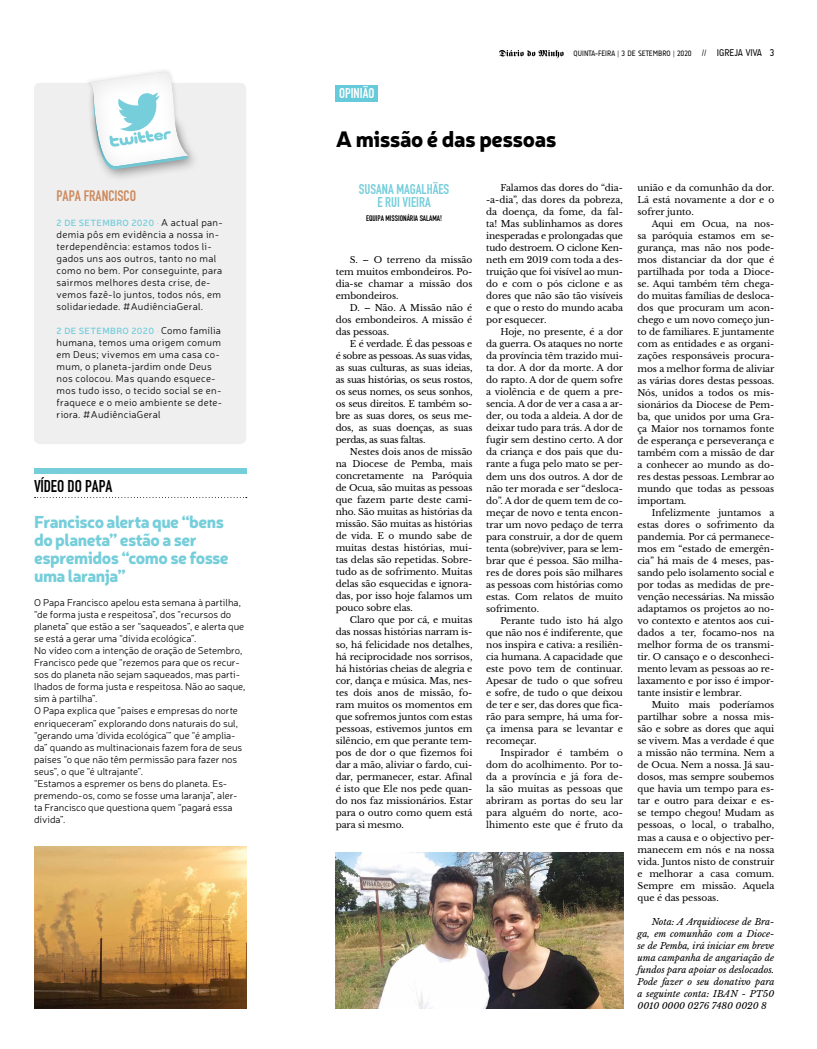
<style>
.page{position:relative;width:817px;height:1049px;background:#fff}
.page>*{position:absolute;margin:0;border:0;box-sizing:border-box;transform-origin:0 0}
.t1{font:900 22px "Neris";letter-spacing:-.02em;color:#000}
.t2{font:900 17px/18px "Neris";letter-spacing:-.03em;color:#76cedb}
.t3{font:16.9px "Bern Sans CT";color:#000}
.t4{font:15px "Bern Sans CT";color:#cd8a5d}
.t5{font:14px/13px "Bern Sans CT";color:#76cedb;text-align:center}
.t6{font:14px "Bern Sans CT";color:#fff}
.t7{font:300 10px/12px "Neris";color:#000}
.t8{font:300 10px/12px "Neris";letter-spacing:.03em;color:#000}
.t9{font:9px/12px "Libre Baskerville";letter-spacing:-.005em;color:#000;text-align:justify}
.t10{font:italic 9px/12px "Libre Baskerville";color:#000;text-align:justify}
.t11{font:600 9px "Neris";letter-spacing:.04em;color:#76cedb}
.t12{font:8px "A Udimat";color:#000}
.t13{font:8px "Bern Sans CT";color:#000}
.s1{font-weight:300}
.s2{font-weight:300;font-size:10px;color:#000}
.s3{font-size:10px}
</style>
<div class="page">
<svg style="left:499px;top:50px;width:64px;height:8px"></svg>
<div style="left:34px;top:83px;width:212px;height:361px;background:#efeff0;border-radius:6px"></div>
<div style="left:86px;top:85px;width:114px;height:97px;background:#000;opacity:.4"></div>
<div style="left:83px;top:67px;width:110px;height:104px;background:#000;opacity:.1"></div>
<svg style="left:86px;top:69px;width:104px;height:103px"></svg>
<svg style="left:35px;top:497px;width:212px;height:1px"></svg>
<div style="left:34px;top:468px;width:212px;height:5px;background:#76cedb"></div>
<img style="left:34px;top:847px;width:212px;height:161px">
<div style="left:335px;top:85px;width:43px;height:17px;background:#65cada"></div>
<img style="left:336px;top:852px;width:287px;height:156px">
<h3 class="t4" style="left:57px;top:187px;width:81px">PAPA FRANCISCO</h3>
<p class="t11" style="left:57px;top:216px;width:168px">2 DE SETEMBRO 2020 <span class="s1">·</span> <span class="s2">A actual pan-</span></p>
<p class="t8" style="left:57px;top:228px;width:167px">demia pôs em evidência a nossa in&shy;terdependência: estamos todos li&shy;gados uns aos outros, tanto no mal como no bem. Por conseguinte, para sairmos melhores desta crise, de&shy;vemos fazê-lo juntos, todos nós, em solidariedade. #AudiênciaGeral.</p>
<p class="t11" style="left:57px;top:324px;width:166px">2 DE SETEMBRO 2020 <span class="s1">·</span> <span class="s2">Como família</span></p>
<p class="t8" style="left:57px;top:336px;width:167px">humana, temos uma origem comum em Deus; vivemos em uma casa co&shy;mum, o planeta-jardim onde Deus nos colocou. Mas quando esquece&shy;mos tudo isso, o tecido social se en&shy;fraquece e o meio ambiente se dete&shy;riora. #AudiênciaGeral</p>
<h3 class="t3" style="left:34px;top:476px;width:80px">VÍDEO DO PAPA</h3>
<h2 class="t2" style="left:34px;top:512px;width:196px">Francisco alerta que “bens do planeta”estão a ser espremidos “como se fosse uma laranja”</h2>
<p class="t7" style="left:34px;top:596px;width:212px">O Papa Francisco apelou esta semana à partilha, “de forma justa e respeitosa”, dos “recursos do planeta” que estão a ser “saqueados”, e alerta que se está a gerar uma “dívida ecológica”.<br>No vídeo com a intenção de oração de Setembro, Francisco pede que “rezemos para que os recur&shy;sos do planeta não sejam saqueados, mas parti&shy;lhados de forma justa e respeitosa. Não ao saque, sim à partilha”.<br>O Papa explica que “países e empresas do norte enriqueceram” explorando dons naturais do sul, “gerando uma ‘dívida ecológica’” que “é amplia&shy;da” quando as multinacionais fazem fora de seus países “o que não têm permissão para fazer nos seus”, o que “é ultrajante”.<br>“Estamos a espremer os bens do planeta. Es&shy;premendo-os, como se fosse uma laranja”, aler&shy;ta Francisco que questiona quem “pagará essa dívida”.</p>
<p class="t12" style="left:573px;top:49px;width:202px">QUINTA-FEIRA | 3 DE SETEMBRO | 2020 // <span class="s3">IGREJA VIVA 3</span></p>
<h3 class="t6" style="left:339px;top:85px;width:37px">OPINIÃO</h3>
<h1 class="t1" style="left:335px;top:123px;width:222px">A missão é das pessoas</h1>
<h3 class="t5" style="left:359px;top:182px;width:92px">SUSANA MAGALHÃES<br>E RUI VIEIRA</h3>
<p class="t13" style="left:366px;top:213px;width:77px">EQUIPA MISSIONÁRIA SALAMA!</p>
<p class="t9" style="left:335px;top:253px;width:138px;text-indent:14px">S. – O terreno da missão tem muitos embondeiros. Po&shy;dia-se chamar a missão dos embondeiros.</p>
<p class="t9" style="left:335px;top:302px;width:138px;text-indent:14px">D. – Não. A Missão não é dos embondeiros. A missão é das pessoas.</p>
<p class="t9" style="left:335px;top:338px;width:138px;text-indent:14px">E é verdade. É das pessoas e é sobre as pessoas. As suas vidas, as suas culturas, as suas ideias, as suas histórias, os seus rostos, os seus nomes, os seus sonhos, os seus direitos. E também so&shy;bre as suas dores, os seus me&shy;dos, as suas doenças, as suas perdas, as suas faltas.</p>
<p class="t9" style="left:335px;top:446px;width:138px;text-indent:14px">Nestes dois anos de missão na Diocese de Pemba, mais concretamente na Paróquia de Ocua, são muitas as pessoas que fazem parte deste cami&shy;nho. São muitas as histórias da missão. São muitas as histórias de vida. E o mundo sabe de muitas destas histórias, mui&shy;tas delas são repetidas. Sobre&shy;tudo as de sofrimento. Muitas delas são esquecidas e ignora&shy;das, por isso hoje falamos um pouco sobre elas.</p>
<p class="t9" style="left:335px;top:614px;width:138px;text-indent:14px">Claro que por cá, e muitas das nossas histórias narram is&shy;so, há felicidade nos detalhes, há reciprocidade nos sorrisos, há histórias cheias de alegria e cor, dança e música. Mas, nes&shy;tes dois anos de missão, fo&shy;ram muitos os momentos em que sofremos juntos com estas pessoas, estivemos juntos em silêncio, em que perante tem&shy;pos de dor o que fizemos foi dar a mão, aliviar o fardo, cui&shy;dar, permanecer, estar. Afinal é isto que Ele nos pede quan&shy;do nos faz missionários. Estar para o outro como quem está para si mesmo.</p>
<p class="t9" style="left:486px;top:182px;width:138px;text-indent:14px">Falamos das dores do “dia--a-dia”, das dores da pobreza, da doença, da fome, da fal&shy;ta! Mas sublinhamos as dores inesperadas e prolongadas que tudo destroem. O ciclone Ken&shy;neth em 2019 com toda a des&shy;truição que foi visível ao mun&shy;do e com o pós ciclone e as dores que não são tão visíveis e que o resto do mundo acaba por esquecer.</p>
<p class="t9" style="left:486px;top:326px;width:138px;text-indent:14px">Hoje, no presente, é a dor da guerra. Os ataques no norte da província têm trazido mui&shy;ta dor. A dor da morte. A dor do rapto. A dor de quem sofre a violência e de quem a pre&shy;sencia. A dor de ver a casa a ar&shy;der, ou toda a aldeia. A dor de deixar tudo para trás. A dor de fugir sem destino certo. A dor da criança e dos pais que du&shy;rante a fuga pelo mato se per&shy;dem uns dos outros. A dor de não ter morada e ser “desloca&shy;do”. A dor de quem tem de co&shy;meçar de novo e tenta encon&shy;trar um novo pedaço de terra para construir, a dor de quem tenta (sobre)viver, para se lem&shy;brar que é pessoa. São milha&shy;res de dores pois são milhares as pessoas com histórias como estas. Com relatos de muito sofrimento.</p>
<p class="t9" style="left:486px;top:615px;width:138px;text-indent:14px">Perante tudo isto há algo que não nos é indiferente, que nos inspira e cativa: a resiliên&shy;cia humana. A capacidade que este povo tem de continuar.<br>Apesar de tudo o que sofreu e sofre, de tudo o que deixou de ter e ser, das dores que fica&shy;rão para sempre, há uma for&shy;ça imensa para se levantar e recomeçar.</p>
<p class="t9" style="left:486px;top:747px;width:138px;text-indent:14px">Inspirador é também o dom do acolhimento. Por to&shy;da a província e já fora de&shy;la são muitas as pessoas que abriram as portas do seu lar para alguém do norte, aco&shy;lhimento este que é fruto da</p>
<p class="t9" style="left:637px;top:182px;width:138px">união e da comunhão da dor.<br>Lá está novamente a dor e o sofrer junto.</p>
<p class="t9" style="left:637px;top:218px;width:138px;text-indent:14px">Aqui em Ocua, na nos&shy;sa paróquia estamos em se&shy;gurança, mas não nos pode&shy;mos distanciar da dor que é partilhada por toda a Dioce&shy;se. Aqui também têm chega&shy;do muitas famílias de desloca&shy;dos que procuram um acon&shy;chego e um novo começo jun&shy;to de familiares. E juntamente com as entidades e as organi&shy;zações responsáveis procura&shy;mos a melhor forma de aliviar as várias dores destas pessoas.<br>Nós, unidos a todos os mis&shy;sionários da Diocese de Pem&shy;ba, que unidos por uma Gra&shy;ça Maior nos tornamos fonte de esperança e perseverança e também com a missão de dar a conhecer ao mundo as do&shy;res destas pessoas. Lembrar ao mundo que todas as pessoas importam.</p>
<p class="t9" style="left:637px;top:507px;width:138px;text-indent:14px">Infelizmente juntamos a estas dores o sofrimento da pandemia. Por cá permanece&shy;mos em “estado de emergên&shy;cia” há mais de 4 meses, pas&shy;sando pelo isolamento social e por todas as medidas de pre&shy;venção necessárias. Na missão adaptamos os projetos ao no&shy;vo contexto e atentos aos cui&shy;dados a ter, focamo-nos na melhor forma de os transmi&shy;tir. O cansaço e o desconheci&shy;mento levam as pessoas ao re&shy;laxamento e por isso é impor&shy;tante insistir e lembrar.</p>
<p class="t9" style="left:637px;top:699px;width:138px;text-indent:14px">Muito mais poderíamos partilhar sobre a nossa mis&shy;são e sobre as dores que aqui se vivem. Mas a verdade é que a missão não termina. Nem a de Ocua. Nem a nossa. Já sau&shy;dosos, mas sempre soubemos que havia um tempo para es&shy;tar e outro para deixar e es&shy;se tempo chegou! Mudam as pessoas, o local, o trabalho, mas a causa e o objectivo per&shy;manecem em nós e na nossa vida. Juntos nisto de construir e melhorar a casa comum.<br>Sempre em missão. Aquela que é das pessoas.</p>
<p class="t10" style="left:637px;top:915px;width:138px;text-indent:14px">Nota: A Arquidiocese de Bra&shy;ga, em comunhão com a Dioce&shy;se de Pemba, irá iniciar em breve uma campanha de angariação de fundos para apoiar os deslocados.<br>Pode fazer o seu donativo para a seguinte conta: IBAN - PT50<br>0010 0000 0276 7480 0020 8</p>
</div>
